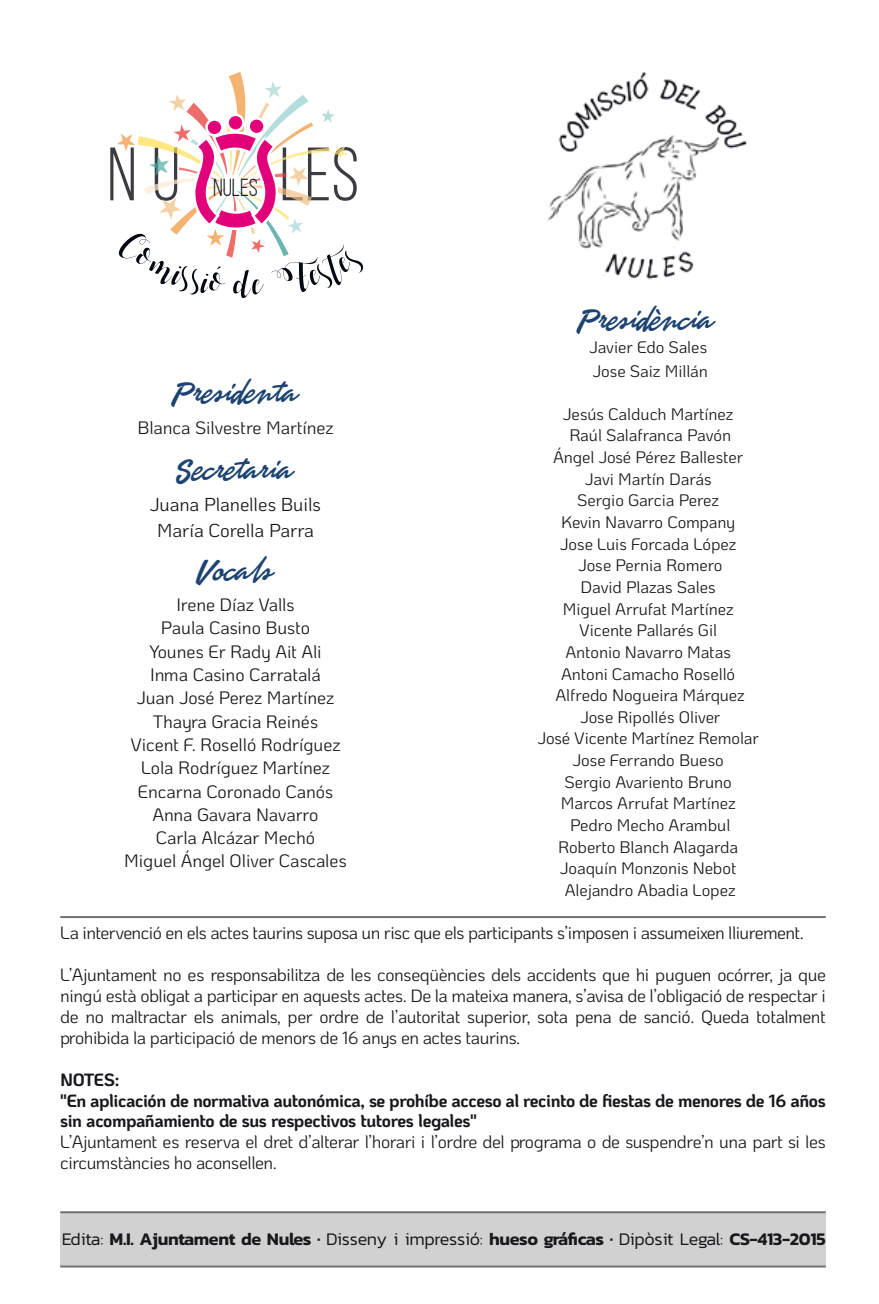
<style>
.page{position:relative;width:879px;height:1304px;background:#fff}
.page>*{position:absolute;margin:0;border:0;box-sizing:border-box;transform-origin:0 0}
.t1{font:75.4px "Bebas Neue";color:#3d3b42}
.t2{font:34.2px "Finition PERSONALUSEONLY";color:#1c4371}
.t3{font:24.6px "Bebas Neue";color:#1b1a22}
.t4{font:18.6px/25.8px "Ko Ho";letter-spacing:-.005em;color:#1a171c;text-align:center}
.t5{font:18px/23.2px "Ko Ho";letter-spacing:-.005em;color:#1a171c;text-align:center}
.t6{font:600 18px "Kanit";letter-spacing:-.02em;color:#1a171c}
.t7{font:17.8px/21px "Ko Ho";letter-spacing:-.03em;color:#1a171c;text-align:justify}
.t8{font:700 17.8px/21px "Ko Ho";letter-spacing:-.025em;color:#1a171c}
.t9{font:16.6px/21.6px "Ko Ho";letter-spacing:-.005em;color:#1a171c}
.s1{font-weight:300}
</style>
<div class="page">
<img style="left:547px;top:72px;width:200px;height:208px">
<div style="left:60px;top:1213px;width:765px;height:54px;background:#d2d1d2"></div>
<hr style="left:60px;top:916px;width:766px;height:2px;background:#707172">
<hr style="left:60px;top:1211px;width:766px;height:2px;background:#707172">
<hr style="left:60px;top:1265px;width:766px;height:2px;background:#707172">
<svg style="left:117px;top:72px;width:246px;height:227px"></svg>
<h1 class="t1" style="left:107px;top:134px;width:74px">NU</h1>
<h3 class="t3" style="left:213px;top:174px;width:46px">NUles</h3>
<h1 class="t1" style="left:280px;top:134px;width:81px">LES</h1>
<h2 class="t2" style="left:171px;top:366px;width:129px">Presidenta</h2>
<p class="t5" style="left:137px;top:416px;width:198px">Blanca Silvestre Martínez</p>
<h2 class="t2" style="left:176px;top:443px;width:119px">Secretaria</h2>
<p class="t4" style="left:150px;top:492px;width:173px">Juana Planelles Buils<br>María Corella Parra</p>
<h2 class="t2" style="left:196px;top:544px;width:80px">Vocals</h2>
<p class="t5" style="left:124px;top:593px;width:224px">Irene Díaz Valls<br>Paula Casino Busto<br>Younes Er Rady Ait Ali<br>Inma Casino Carratalá<br>Juan José Perez Martínez<br>Thayra Gracia Reinés<br>Vicent F. Roselló Rodríguez<br>Lola Rodríguez Martínez<br>Encarna Coronado Canós<br>Anna Gavara Navarro<br>Carla Alcázar Mechó<br>Miguel Ángel Oliver Cascales</p>
<h2 class="t2" style="left:576px;top:293px;width:139px">Presidència</h2>
<p class="t9" style="left:589px;top:336px;width:120px;line-height:23.4px">Javier Edo Sales<br>Jose Saiz Millán</p>
<p class="t9" style="left:537px;top:403px;width:223px;text-align:center">Jesús Calduch Martínez<br>Raúl Salafranca Pavón<br>Ángel José Pérez Ballester<br>Javi Martín Darás<br>Sergio Garcia Perez<br>Kevin Navarro Company<br>Jose Luis Forcada López<br>Jose Pernia Romero<br>David Plazas Sales<br>Miguel Arrufat Martínez<br>Vicente Pallarés Gil<br>Antonio Navarro Matas<br>Antoni Camacho Roselló<br>Alfredo Nogueira Márquez<br>Jose Ripollés Oliver<br>José Vicente Martínez Remolar<br>Jose Ferrando Bueso<br>Sergio Avariento Bruno<br>Marcos Arrufat Martínez<br>Pedro Mecho Arambul<br>Roberto Blanch Alagarda<br>Joaquín Monzonis Nebot<br>Alejandro Abadia Lopez</p>
<p class="t7" style="left:60px;top:922px;width:745px">La intervenció en els actes taurins suposa un risc que els participants s’imposen i assumeixen lliurement.</p>
<p class="t7" style="left:60px;top:964px;width:767px">L’Ajuntament no es responsabilitza de les conseqüències dels accidents que hi puguen ocórrer, ja que ningú està obligat a participar en aquests actes. De la mateixa manera, s’avisa de l’obligació de respectar i de no maltractar els animals, per ordre de l’autoritat superior, sota pena de sanció. Queda totalment prohibida la participació de menors de 16 anys en actes taurins.</p>
<p class="t8" style="left:60px;top:1069px;width:767px">NOTES:<br>"En aplicación de normativa autonómica, se prohíbe acceso al recinto de fiestas de menores de 16 años sin acompañamiento de sus respectivos tutores legales"</p>
<p class="t7" style="left:60px;top:1132px;width:767px">L’Ajuntament es reserva el dret d’alterar l’horari i l’ordre del programa o de suspendre’n una part si les circumstàncies ho aconsellen.</p>
<p class="t6" style="left:62px;top:1225px;width:765px"><span class="s1">Edita:</span> M.I. Ajuntament de Nules · <span class="s1">Disseny i impressió:</span> hueso gráficas · <span class="s1">Dipòsit Legal:</span> CS-413-2015</p>
</div>
